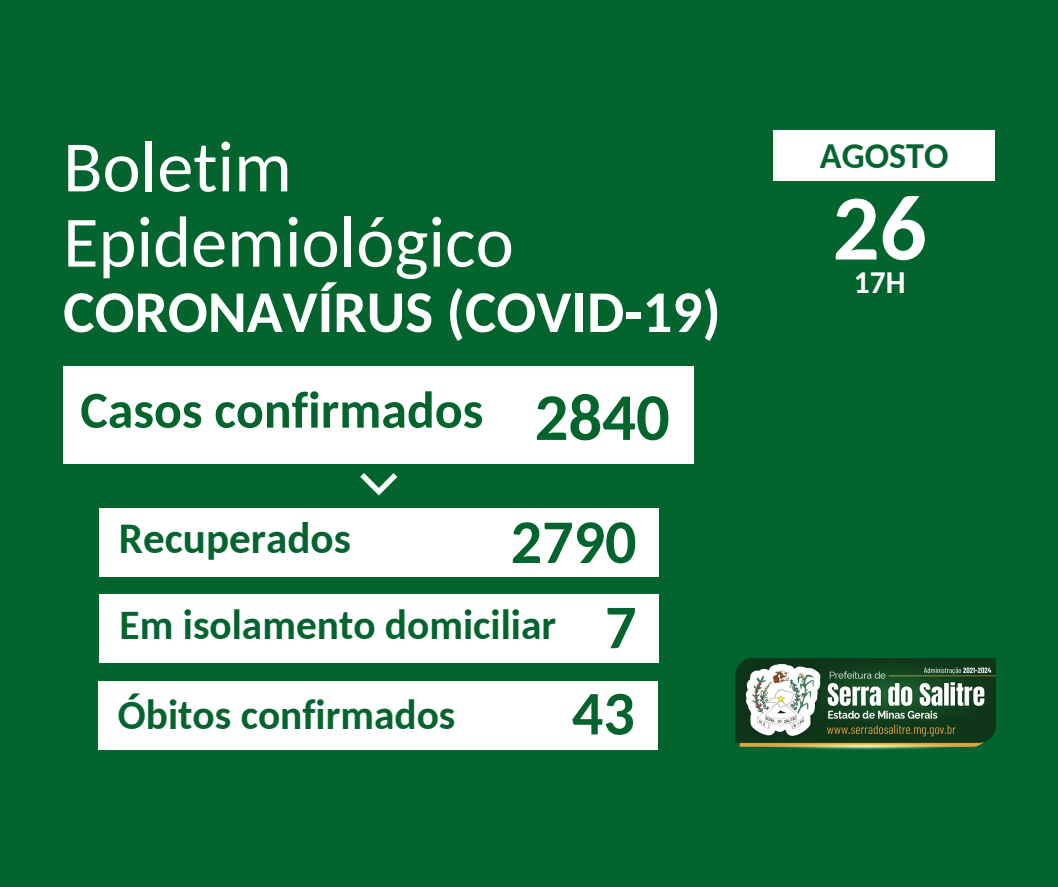
<style>
.page{position:relative;width:1058px;height:887px;background:#fff}
.page>*{position:absolute;margin:0;border:0;box-sizing:border-box;transform-origin:0 0}
.t1{font:700 93px "Carlito";color:#fff}
.t2{font:72.3px/75.2px "Carlito";color:#fff}
.t3{font:700 62.1px "Carlito";color:#04642e}
.t4{font:700 59.1px "Carlito";color:#fff}
.t5{font:700 51.75px "Carlito";color:#04642e}
.t6{font:700 43.05px "Carlito";color:#04642e}
.t7{font:700 41.4px/90.9px "Carlito";color:#04642e}
.t8{font:700 36px "Carlito";color:#04642e}
.t9{font:700 31.5px "Carlito";color:#fff}
.s1{font-size:66.6px}
.s2{font-size:62.1px}
</style>
<div class="page">
<div style="left:0;top:0;width:1058px;height:886px;background:#04642e"></div>
<div style="left:63px;top:366px;width:630px;height:98px;background:#fff"></div>
<div style="left:99px;top:508px;width:559px;height:68px;background:#fff"></div>
<div style="left:99px;top:594px;width:559px;height:69px;background:#fff"></div>
<div style="left:773px;top:130px;width:222px;height:51px;background:#fff"></div>
<img style="left:735px;top:658px;width:260px;height:91px">
<div style="left:99px;top:681px;width:559px;height:68px;background:#fff"></div>
<svg style="left:360px;top:473px;width:37px;height:22px"></svg>
<h2 class="t2" style="left:63px;top:136px;width:452px">Boletim<br>Epidemiológico</h2>
<h3 class="t4" style="left:63px;top:287px;width:659px">CORONAVÍRUS (COVID-19)</h3>
<p class="t5" style="left:80px;top:389px;width:591px">Casos confirmados <span class="s1">2840</span></p>
<p class="t6" style="left:119px;top:521px;width:233px">Recuperados</p>
<h3 class="t3" style="left:510px;top:516px;width:127px">2790</h3>
<p class="t7" style="left:118px;top:582px;width:520px">Em isolamento domiciliar <span class="s2">7<br></span>Óbitos confirmados</p>
<h3 class="t3" style="left:572px;top:687px;width:64px">43</h3>
<p class="t8" style="left:819px;top:141px;width:130px">AGOSTO</p>
<h1 class="t1" style="left:832px;top:190px;width:96px">26</h1>
<p class="t9" style="left:853px;top:269px;width:53px">17H</p>
</div>
